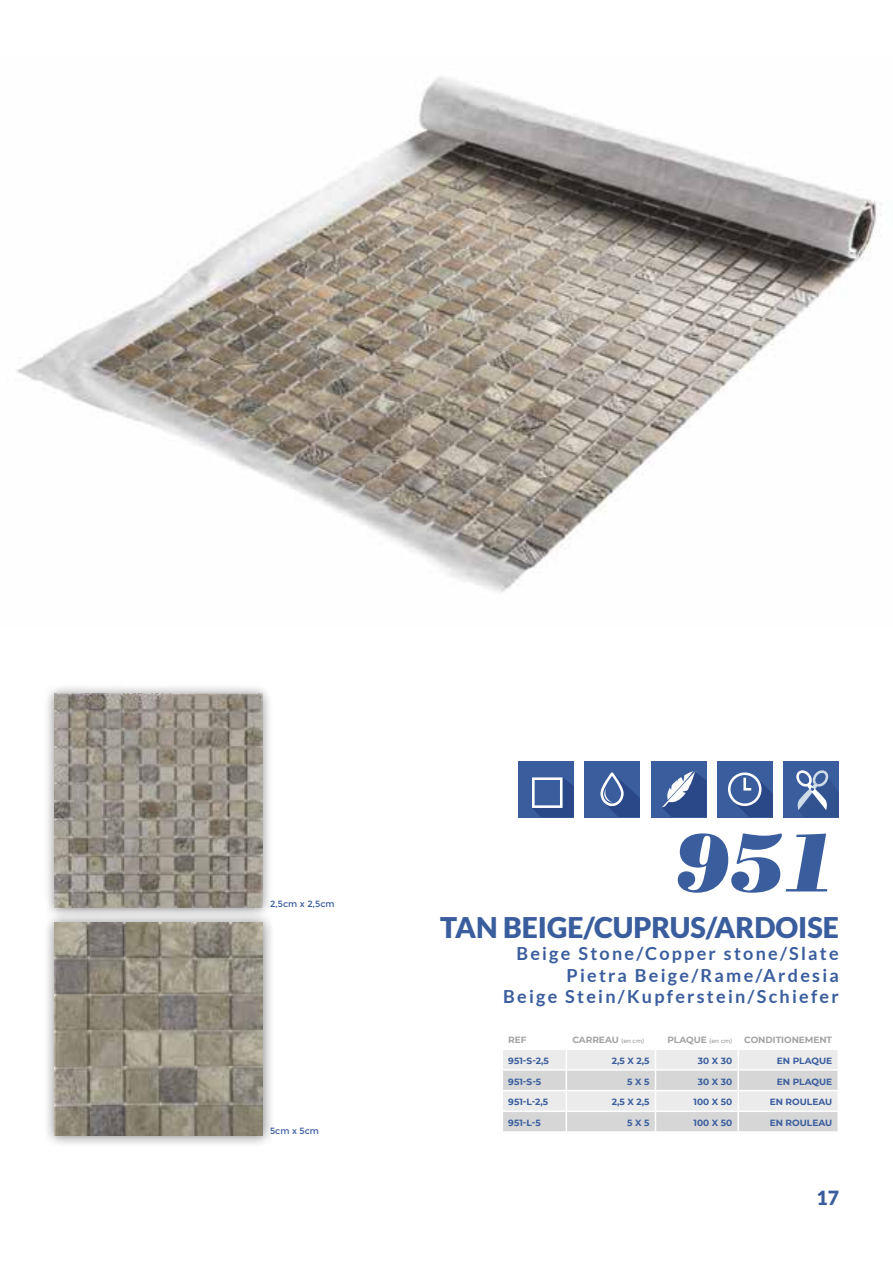
<style>
.page{position:relative;width:893px;height:1263px;background:#fff}
.page>*{position:absolute;margin:0;border:0;box-sizing:border-box;transform-origin:0 0}
.t1{font:italic 82.05px "Bodoni Std Poster";color:#3a5d9e}
.t2{font:900 28.5px "Lato";color:#3a5d9e}
.t3{font:900 19.5px "Lato";color:#3a5d9e}
.t4{font:700 18px/21.6px "Lato";letter-spacing:.125em;color:#3a5d9e;text-align:right}
.t5{font:700 9px "Montserrat";color:#3a5d9e}
.t6{font:700 9px "Montserrat";letter-spacing:-.005em;color:#a3a3a3}
.t7{font:9px "Montserrat";color:#3a5d9e}
.s1{font-weight:400;font-size:6px}
</style>
<div class="page">
<img style="left:16px;top:77px;width:867px;height:516px">
<div style="left:43px;top:682px;width:231px;height:237px;background:#000;opacity:.5"></div>
<img style="left:54px;top:694px;width:208px;height:214px">
<div style="left:43px;top:910px;width:231px;height:237px;background:#000;opacity:.5"></div>
<img style="left:54px;top:922px;width:209px;height:214px">
<svg style="left:503px;top:1050px;width:335px;height:81px;background:#e2e2e2"></svg>
<div style="left:717px;top:761px;width:56px;height:56px;background:#3a5d9e"></div>
<div style="left:732px;top:777px;width:41px;height:40px;background:linear-gradient(to bottom,#365899,#264382)"></div>
<svg style="left:728px;top:772px;width:33px;height:45px"></svg>
<div style="left:651px;top:761px;width:56px;height:56px;background:#3a5d9e"></div>
<svg style="left:662px;top:772px;width:45px;height:45px"></svg>
<svg style="left:662px;top:771px;width:33px;height:36px"></svg>
<div style="left:584px;top:761px;width:56px;height:56px;background:#3a5d9e"></div>
<svg style="left:608px;top:784px;width:32px;height:33px"></svg>
<svg style="left:600px;top:772px;width:24px;height:34px"></svg>
<div style="left:518px;top:761px;width:56px;height:56px;background:#3a5d9e"></div>
<svg style="left:532px;top:778px;width:42px;height:39px"></svg>
<svg style="left:532px;top:777px;width:31px;height:31px"></svg>
<div style="left:783px;top:761px;width:56px;height:56px;background:#3a5d9e"></div>
<div style="left:798px;top:776px;width:41px;height:41px;background:linear-gradient(to right,#325390,#325391)"></div>
<svg style="left:796px;top:770px;width:33px;height:40px"></svg>
<p class="t7" style="left:270px;top:898px;width:66px">2,5cm x 2,5cm</p>
<p class="t7" style="left:270px;top:1125px;width:50px">5cm x 5cm</p>
<h1 class="t1" style="left:676px;top:814px;width:164px">951</h1>
<h2 class="t2" style="left:440px;top:911px;width:400px">TAN BEIGE/CUPRUS/ARDOISE</h2>
<h3 class="t4" style="left:503px;top:942px;width:337px">Beige Stone/Copper stone/Slate<br>Pietra Beige/Rame/Ardesia<br>Beige Stein/Kupferstein/Schiefer</h3>
<p class="t6" style="left:508px;top:1033px;width:20px">REF</p>
<p class="t6" style="left:572px;top:1033px;width:73px">CARREAU <span class="s1">(en cm)</span></p>
<p class="t6" style="left:667px;top:1033px;width:66px">PLAQUE <span class="s1">(en cm)</span></p>
<p class="t6" style="left:744px;top:1033px;width:89px">CONDITIONEMENT</p>
<p class="t5" style="left:508px;top:1054px;width:42px">951-S-2,5</p>
<p class="t5" style="left:612px;top:1054px;width:39px">2,5 X 2,5</p>
<p class="t5" style="left:698px;top:1054px;width:36px">30 X 30</p>
<p class="t5" style="left:777px;top:1054px;width:57px">EN PLAQUE</p>
<p class="t5" style="left:508px;top:1075px;width:35px">951-S-5</p>
<p class="t5" style="left:627px;top:1075px;width:24px">5 X 5</p>
<p class="t5" style="left:698px;top:1075px;width:36px">30 X 30</p>
<p class="t5" style="left:777px;top:1075px;width:57px">EN PLAQUE</p>
<p class="t5" style="left:508px;top:1095px;width:41px">951-L-2,5</p>
<p class="t5" style="left:612px;top:1095px;width:39px">2,5 X 2,5</p>
<p class="t5" style="left:693px;top:1095px;width:40px">100 X 50</p>
<p class="t5" style="left:770px;top:1095px;width:64px">EN ROULEAU</p>
<p class="t5" style="left:508px;top:1116px;width:34px">951-L-5</p>
<p class="t5" style="left:627px;top:1116px;width:24px">5 X 5</p>
<p class="t5" style="left:693px;top:1116px;width:40px">100 X 50</p>
<p class="t5" style="left:770px;top:1116px;width:64px">EN ROULEAU</p>
<h3 class="t3" style="left:816px;top:1186px;width:24px">17</h3>
</div>
